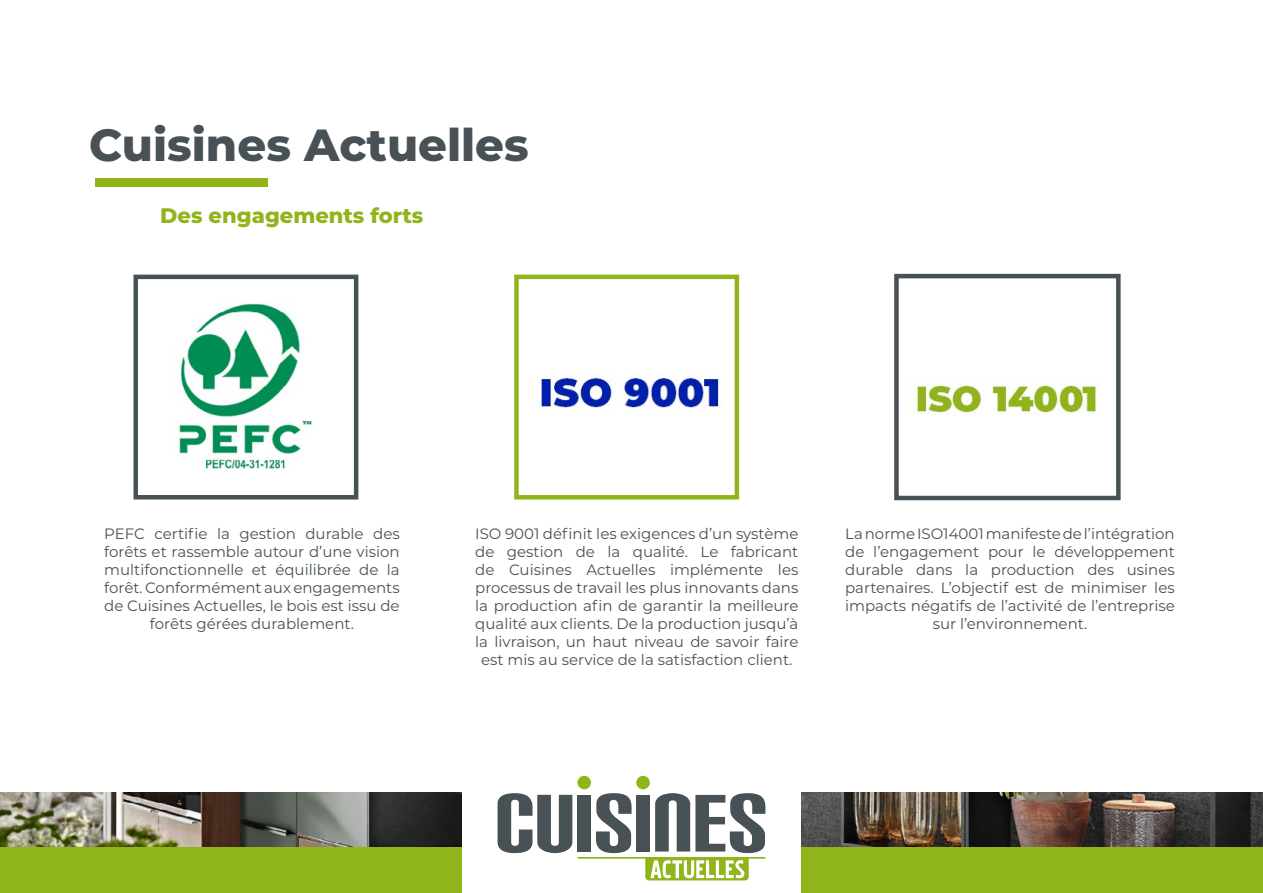
<style>
.page{position:relative;width:1263px;height:893px;background:#fff}
.page>*{position:absolute;margin:0;border:0;box-sizing:border-box;transform-origin:0 0}
.t1{font:800 45px "Montserrat";color:#485156}
.t2{font:800 21px "Montserrat";color:#90b51b}
.t3{font:15px/18px "Montserrat";color:#485156;text-align:center}
</style>
<div class="page">
<img style="left:0;top:793px;width:1263px;height:55px">
<div style="left:0;top:848px;width:1263px;height:45px;background:#90b51b"></div>
<div style="left:462px;top:782px;width:338px;height:111px;background:#fff"></div>
<hr style="left:577px;top:857px;width:188px;height:2px;background:#90b51b">
<svg style="left:497px;top:793px;width:75px;height:60px"></svg>
<div style="left:577px;top:795px;width:14px;height:56px;background:#485156"></div>
<svg style="left:596px;top:793px;width:35px;height:60px"></svg>
<div style="left:636px;top:795px;width:14px;height:56px;background:#485156"></div>
<div style="left:636px;top:776px;width:14px;height:13px;background:#90b51b;border-radius:50%"></div>
<div style="left:577px;top:776px;width:14px;height:13px;background:#90b51b;border-radius:50%"></div>
<svg style="left:645px;top:793px;width:120px;height:87px"></svg>
<div style="left:96px;top:179px;width:172px;height:8px;background:#90b51b"></div>
<img style="left:541px;top:372px;width:178px;height:37px">
<div style="left:514px;top:275px;width:225px;height:224px;border:4px solid #90b51b"></div>
<img style="left:916px;top:385px;width:181px;height:29px">
<div style="left:894px;top:274px;width:226px;height:226px;border:4px solid #485156"></div>
<img style="left:178px;top:303px;width:134px;height:167px">
<div style="left:133px;top:275px;width:225px;height:224px;border:4px solid #485156"></div>
<h1 class="t1" style="left:89px;top:112px;width:441px">Cuisines Actuelles</h1>
<h2 class="t2" style="left:160px;top:200px;width:265px">Des engagements forts</h2>
<p class="t3" style="left:104px;top:524px;width:297px">PEFC certifie la gestion durable des forêts et rassemble autour d’une vision multifonctionnelle et équilibrée de la forêt. Conformément aux engagements de Cuisines Actuelles, le bois est issu de forêts gérées durablement.</p>
<p class="t3" style="left:475px;top:524px;width:325px">ISO 9001 définit les exigences d’un système de gestion de la qualité. Le fabricant de Cuisines Actuelles implémente les processus de travail les plus innovants dans la production afin de garantir la meilleure qualité aux clients. De la production jusqu’à la livraison, un haut niveau de savoir faire est mis au service de la satisfaction client.</p>
<p class="t3" style="left:845px;top:524px;width:331px">La norme ISO14001 manifeste de l’intégration de l’engagement pour le développement durable dans la production des usines partenaires. L’objectif est de minimiser les impacts négatifs de l’activité de l’entreprise sur l’environnement.</p>
</div>
